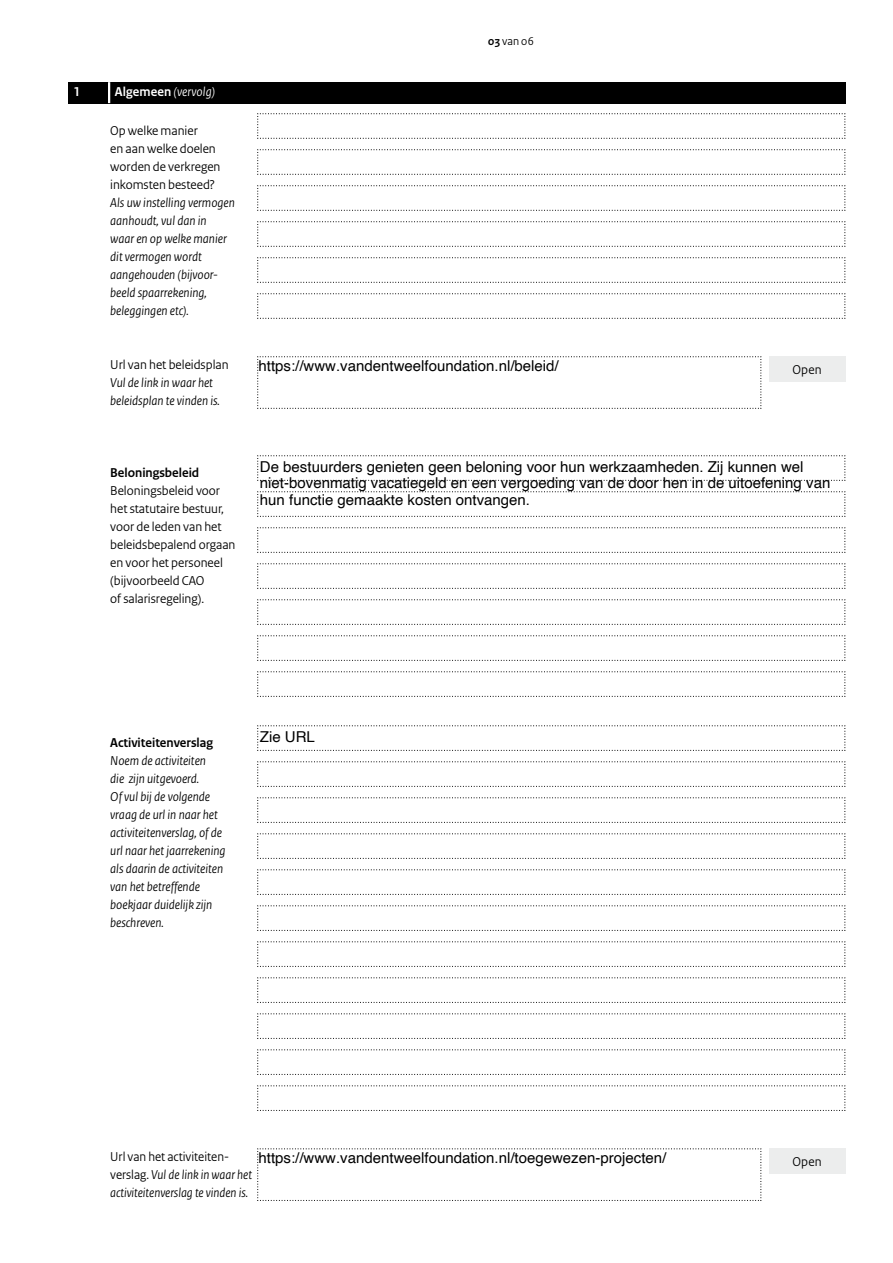
<style>
.page{position:relative;width:893px;height:1263px;background:#fff}
.page>*{position:absolute;margin:0;border:0;box-sizing:border-box;transform-origin:0 0}
.t1{font:15px/16.8px "Helvetica";color:#000}
.t2{font:italic 13.5px/18px "Rijksoverheid Sans Heading";color:#000}
.t3{font:13.5px/18px "Rijksoverheid Sans Heading";color:#000}
.t4{font:700 13.5px "Rijksoverheid Sans Heading";color:#000}
.t5{font:italic 13.5px "Rijksoverheid Sans Heading";letter-spacing:.01em;color:#fff}
.t6{font:700 13.5px "Rijksoverheid Sans Heading";color:#fff}
.t7{font:12px "Rijksoverheid Sans Heading";color:#000}
.s1{font-weight:700;font-style:normal}
.s2{font-weight:700}
.s3{font-style:normal}
</style>
<div class="page">
<svg style="left:257px;top:149px;width:589px;height:26px"></svg>
<svg style="left:257px;top:293px;width:589px;height:26px"></svg>
<svg style="left:257px;top:185px;width:589px;height:26px"></svg>
<svg style="left:257px;top:221px;width:589px;height:26px"></svg>
<svg style="left:257px;top:455px;width:589px;height:26px"></svg>
<svg style="left:257px;top:527px;width:589px;height:26px"></svg>
<svg style="left:257px;top:599px;width:589px;height:26px"></svg>
<svg style="left:257px;top:671px;width:589px;height:26px"></svg>
<svg style="left:257px;top:356px;width:505px;height:53px"></svg>
<svg style="left:257px;top:1148px;width:505px;height:53px"></svg>
<svg style="left:257px;top:491px;width:589px;height:26px"></svg>
<svg style="left:257px;top:563px;width:589px;height:26px"></svg>
<svg style="left:257px;top:635px;width:589px;height:26px"></svg>
<svg style="left:257px;top:725px;width:589px;height:26px"></svg>
<svg style="left:257px;top:761px;width:589px;height:26px"></svg>
<svg style="left:257px;top:797px;width:589px;height:26px"></svg>
<svg style="left:257px;top:833px;width:589px;height:26px"></svg>
<svg style="left:257px;top:869px;width:589px;height:26px"></svg>
<svg style="left:257px;top:905px;width:589px;height:26px"></svg>
<svg style="left:257px;top:941px;width:589px;height:26px"></svg>
<svg style="left:257px;top:977px;width:589px;height:26px"></svg>
<svg style="left:257px;top:1013px;width:589px;height:26px"></svg>
<svg style="left:257px;top:1049px;width:589px;height:26px"></svg>
<svg style="left:257px;top:1085px;width:589px;height:26px"></svg>
<svg style="left:257px;top:113px;width:589px;height:26px"></svg>
<svg style="left:257px;top:257px;width:589px;height:26px"></svg>
<div style="left:68px;top:82px;width:777px;height:21px;background:#000"></div>
<hr style="left:108px;top:82px;width:2px;height:21px;background:#fff">
<div style="left:769px;top:356px;width:76px;height:26px;background:#eceded"></div>
<div style="left:769px;top:1148px;width:76px;height:26px;background:#eceded"></div>
<p class="t6" style="left:73px;top:84px;width:8px">1</p>
<p class="t5" style="left:115px;top:84px;width:102px"><span class="s1">Algemeen</span> (vervolg)</p>
<p class="t3" style="left:110px;top:122px;width:112px">Op welke manier<br>en aan welke doelen worden de verkregen inkomsten besteed?</p>
<p class="t2" style="left:110px;top:194px;width:126px">Als uw instelling vermogen aanhoudt, vul dan in<br>waar en op welke manier dit vermogen wordt aangehouden (bijvoor&shy;beeld spaarrekening, beleggingen etc).</p>
<p class="t3" style="left:110px;top:356px;width:120px">Url van het beleidsplan</p>
<p class="t2" style="left:110px;top:374px;width:111px">Vul de link in waar het beleidsplan te vinden is.</p>
<p class="t4" style="left:110px;top:465px;width:91px">Beloningsbeleid</p>
<p class="t3" style="left:110px;top:482px;width:127px">Beloningsbeleid voor het statutaire bestuur, voor de leden van het beleidsbepalend orgaan en voor het personeel (bijvoorbeeld CAO<br>of salarisregeling).</p>
<p class="t7" style="left:488px;top:34px;width:47px"><span class="s2">03</span> van 06</p>
<p class="t1" style="left:259px;top:358px;width:302px">https://www.vandentweelfoundation.nl/beleid/</p>
<p class="t3" style="left:792px;top:361px;width:31px">Open</p>
<p class="t1" style="left:260px;top:458px;width:572px">De bestuurders genieten geen beloning voor hun werkzaamheden. Zij kunnen wel niet-bovenmatig vacatiegeld en een vergoeding van de door hen in de uitoefening van hun functie gemaakte kosten ontvangen.</p>
<p class="t4" style="left:110px;top:735px;width:104px">Activiteitenverslag</p>
<p class="t2" style="left:110px;top:752px;width:117px">Noem de activiteiten<br>die zijn uitgevoerd.<br>Ofvul bij de volgende vraag de url in naar het activiteitenverslag, of de url naar het jaarrekening als daarin de activiteiten van het betreffende boekjaar duidelijk zijn beschreven.</p>
<p class="t1" style="left:260px;top:728px;width:57px">Zie URL</p>
<p class="t2" style="left:110px;top:1148px;width:143px"><span class="s3">Url van het activiteiten&shy;verslag.</span> Vul de link in waar het activiteitenverslag te vinden is.</p>
<p class="t1" style="left:259px;top:1150px;width:409px">https://www.vandentweelfoundation.nl/toegewezen-projecten/</p>
<p class="t3" style="left:792px;top:1153px;width:31px">Open</p>
</div>
